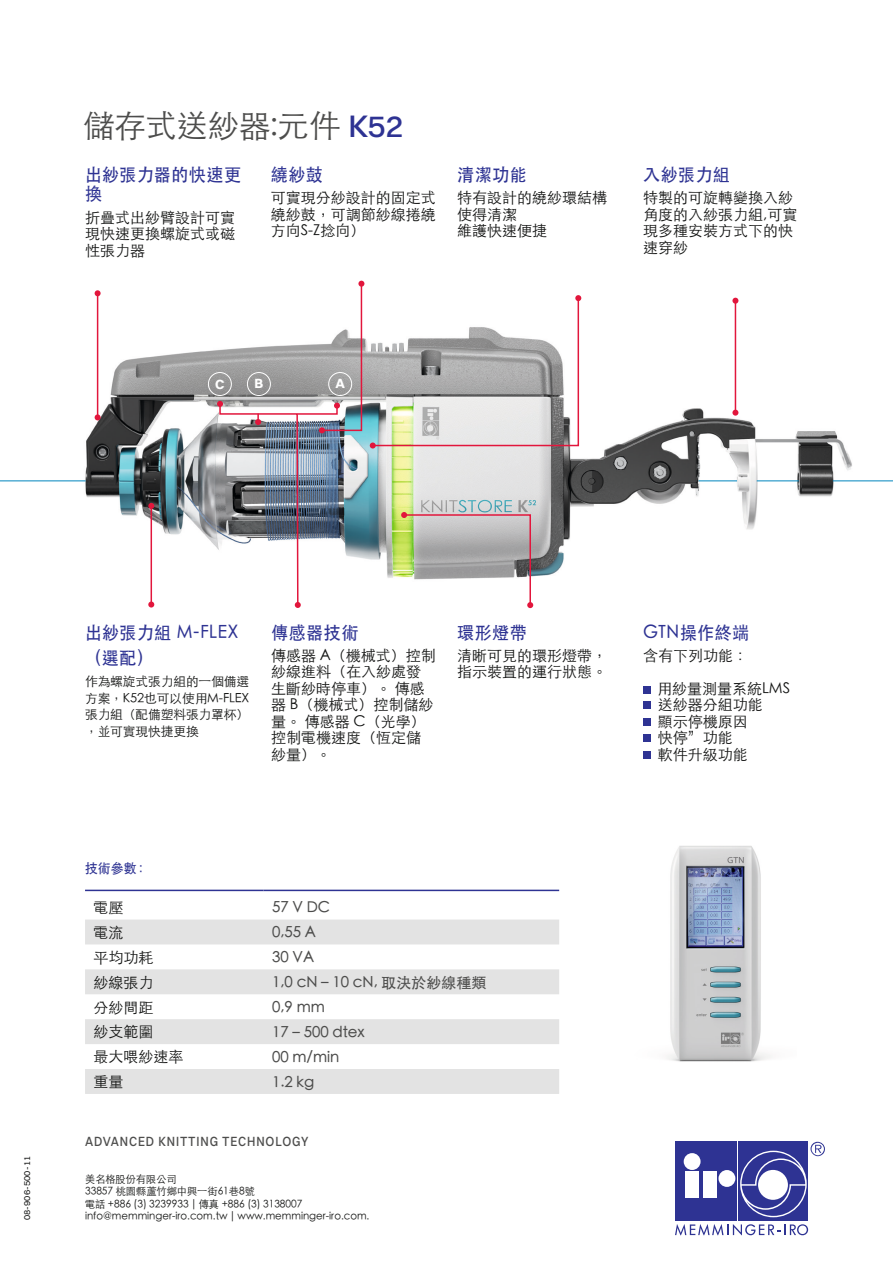
<style>
.page{position:relative;width:893px;height:1263px;background:#fff}
.page>*{position:absolute;margin:0;border:0;box-sizing:border-box;transform-origin:0 0}
.t1{font:300 31.5px "ST Heiti TC";letter-spacing:-.005em;color:#4d4d4c}
.t2{font:500 18px/19.5px "ST Heiti TC";letter-spacing:.02em;color:#2e3393;scale:.95 1}
.t3{font:300 15px/16.5px "ST Heiti TC";color:#131413}
.t4{font:500 15px "ST Heiti TC";color:#4d4d4c}
.t5{font:500 13.5px "Switzer";letter-spacing:.075em;color:#4d4d4c;scale:.88 1}
.t6{font:500 13.5px "ST Heiti TC";color:#2e3393;scale:.95 1}
.t7{font:700 13.5px "Switzer";color:#fff}
.t8{font:300 12.75px/16.5px "ST Heiti TC";letter-spacing:-.01em;color:#131413;text-align:justify}
.t9{font:300 10.5px/12.6px "ST Heiti TC";color:#131413}
.t10{font:9px "Switzer";letter-spacing:.01em;color:#131413}
.s1{font-family:"Switzer";font-weight:500;color:#2e3393}
</style>
<div class="page">
<div style="left:675px;top:1142px;width:62px;height:79px;background:#2e3393"></div>
<div style="left:738px;top:1142px;width:70px;height:79px;background:#2e3393"></div>
<svg style="left:675px;top:1224px;width:133px;height:11px"></svg>
<div style="left:685px;top:1171px;width:14px;height:26px;background:#fff"></div>
<div style="left:703px;top:1171px;width:14px;height:26px;background:#fff"></div>
<div style="left:684px;top:1153px;width:17px;height:17px;background:#fff;border-radius:50%"></div>
<div style="left:718px;top:1170px;width:17px;height:17px;background:#fff;border-radius:50%"></div>
<svg style="left:740px;top:1142px;width:85px;height:75px"></svg>
<div style="left:758px;top:1170px;width:30px;height:30px;background:#fff;border-radius:50%"></div>
<img style="left:23px;top:280px;width:870px;height:414px">
<hr style="left:0;top:480px;width:86px;height:1px;background:#0085bd">
<hr style="left:833px;top:480px;width:60px;height:1px;background:#0085bd">
<div style="left:208px;top:372px;width:24px;height:24px;border:1px solid #fff;border-radius:50%"></div>
<hr style="left:735px;top:301px;width:1px;height:112px;background:#e2163c">
<svg style="left:732px;top:298px;width:6px;height:6px"></svg>
<svg style="left:732px;top:410px;width:6px;height:6px"></svg>
<img style="left:667px;top:846px;width:104px;height:216px">
<svg style="left:370px;top:295px;width:211px;height:153px"></svg>
<svg style="left:401px;top:512px;width:132px;height:96px"></svg>
<hr style="left:151px;top:506px;width:1px;height:98px;background:#e2163c">
<svg style="left:148px;top:601px;width:6px;height:6px"></svg>
<svg style="left:148px;top:503px;width:6px;height:6px"></svg>
<svg style="left:217px;top:281px;width:147px;height:327px"></svg>
<hr style="left:97px;top:293px;width:1px;height:124px;background:#e2163c">
<svg style="left:95px;top:290px;width:6px;height:6px"></svg>
<svg style="left:95px;top:414px;width:6px;height:6px"></svg>
<hr style="left:757px;top:480px;width:42px;height:1px;background:#0085bd">
<hr style="left:699px;top:480px;width:38px;height:1px;background:#0085bd">
<div style="left:643px;top:687px;width:7px;height:7px;background:#2e3393"></div>
<div style="left:643px;top:702px;width:7px;height:7px;background:#2e3393"></div>
<div style="left:643px;top:718px;width:7px;height:7px;background:#2e3393"></div>
<div style="left:643px;top:735px;width:7px;height:7px;background:#2e3393"></div>
<div style="left:643px;top:751px;width:7px;height:7px;background:#2e3393"></div>
<svg style="left:85px;top:919px;width:474px;height:175px;fill:#e3e3e3"></svg>
<hr style="left:85px;top:890px;width:179px;height:1px;background:#2e3393">
<hr style="left:264px;top:890px;width:295px;height:1px;background:#2e3393">
<h1 class="t1" style="left:83px;top:99px;width:322px">儲存式送紗器:元件 <span class="s1">K52</span></h1>
<p class="t2" style="left:85px;top:164px;width:166px">出紗張力器的快速更換</p>
<p class="t3" style="left:85px;top:207px;width:151px;text-align:justify">折疊式出紗臂設計可實現快速更換螺旋式或磁性張力器</p>
<p class="t2" style="left:271px;top:164px;width:56px">繞紗鼓</p>
<p class="t3" style="left:271px;top:188px;width:166px;text-align:justify">可實現分紗設計的固定式繞紗鼓，可調節紗線捲繞方向S-Z捻向）</p>
<p class="t2" style="left:457px;top:164px;width:75px">清潔功能</p>
<p class="t3" style="left:457px;top:188px;width:151px">特有設計的繞紗環結構使得清潔<br>維護快速便捷</p>
<p class="t2" style="left:643px;top:164px;width:93px">入紗張力組</p>
<p class="t3" style="left:643px;top:188px;width:156px">特製的可旋轉變換入紗角度的入紗張力組,可實現多種安裝方式下的快速穿紗</p>
<p class="t7" style="left:215px;top:376px;width:11px">C</p>
<p class="t7" style="left:255px;top:375px;width:10px">B</p>
<p class="t7" style="left:335px;top:375px;width:11px">A</p>
<p class="t10" style="left:22px;top:1220px;width:66px;rotate:-90deg">08-906-500-11</p>
<p class="t2" style="left:85px;top:619px;width:163px;line-height:25.3px">出紗張力組 M-FLEX（選配）</p>
<p class="t8" style="left:85px;top:672px;width:166px">作為螺旋式張力組的一個備選方案，K52也可以使用M-FLEX張力組（配備塑料張力罩杯），並可實現快捷更換</p>
<p class="t2" style="left:271px;top:622px;width:93px">傳感器技術</p>
<p class="t3" style="left:271px;top:646px;width:166px">傳感器 A（機械式）控制紗線進料（在入紗處發生斷紗時停車）。 傳感器 B（機械式）控制儲紗量。 傳感器 C（光學）控制電機速度（恆定儲紗量）。</p>
<p class="t2" style="left:457px;top:622px;width:75px">環形燈帶</p>
<p class="t3" style="left:457px;top:646px;width:151px">清晰可見的環形燈帶，指示裝置的運行狀態。</p>
<p class="t6" style="left:85px;top:860px;width:67px">技術參數：</p>
<p class="t3" style="left:94px;top:898px;width:31px">電壓</p>
<p class="t4" style="left:272px;top:899px;width:60px">57 V DC</p>
<p class="t3" style="left:94px;top:922px;width:31px">電流</p>
<p class="t4" style="left:272px;top:924px;width:45px">0,55 A</p>
<p class="t3" style="left:94px;top:947px;width:61px">平均功耗</p>
<p class="t4" style="left:272px;top:949px;width:43px">30 VA</p>
<p class="t3" style="left:94px;top:972px;width:61px">紗線張力</p>
<p class="t4" style="left:272px;top:974px;width:216px">1,0 cN – 10 cN, 取決於紗線種類</p>
<p class="t3" style="left:94px;top:997px;width:61px">分紗間距</p>
<p class="t4" style="left:272px;top:999px;width:54px">0,9 mm</p>
<p class="t3" style="left:94px;top:1022px;width:61px">紗支範圍</p>
<p class="t4" style="left:272px;top:1024px;width:94px">17 – 500 dtex</p>
<p class="t3" style="left:94px;top:1047px;width:91px">最大喂紗速率</p>
<p class="t4" style="left:272px;top:1049px;width:69px">00 m/min</p>
<p class="t3" style="left:94px;top:1072px;width:31px">重量</p>
<p class="t4" style="left:272px;top:1074px;width:44px">1.2 kg</p>
<p class="t5" style="left:85px;top:1133px;width:255px">ADVANCED KNITTING TECHNOLOGY</p>
<p class="t9" style="left:85px;top:1171px;width:286px">美名格股份有限公司<br>33857 桃園縣蘆竹鄉中興一街61巷8號<br>電話 +886 (3) 3239933 | 傳真 +886 (3) 3138007 info@memminger-iro.com.tw | www.memminger-iro.com.</p>
<p class="t2" style="left:643px;top:622px;width:113px">GTN操作終端</p>
<p class="t3" style="left:643px;top:646px;width:106px">含有下列功能：</p>
<p class="t3" style="left:657px;top:679px;width:135px">用紗量測量系統LMS送紗器分組功能<br>顯示停機原因<br>快停”功能<br>軟件升級功能</p>
</div>
